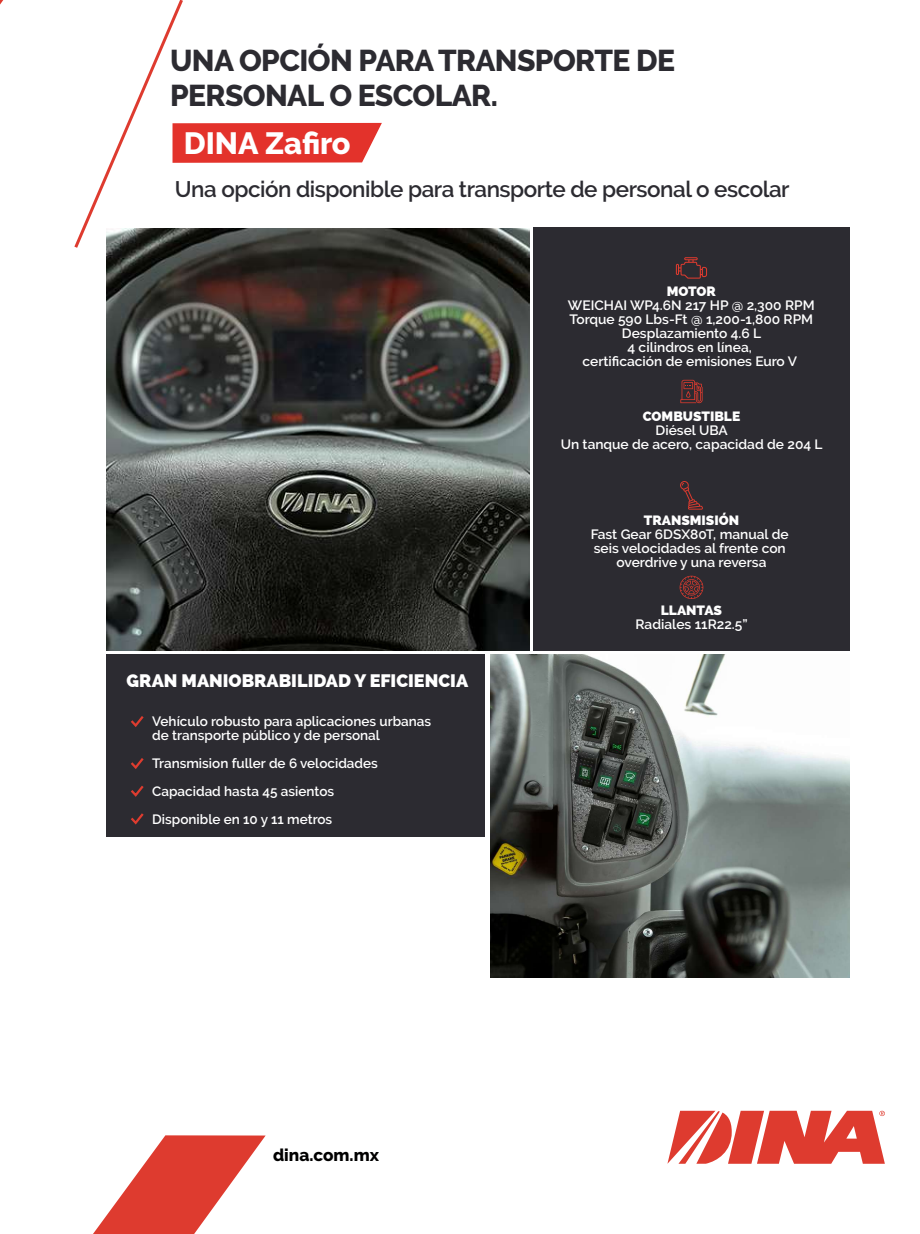
<style>
.page{position:relative;width:920px;height:1234px;background:#fff}
.page>*{position:absolute;margin:0;border:0;box-sizing:border-box;transform-origin:0 0}
.t1{font:800 30.67px "Raleway";color:#fff}
.t2{font:800 30px/35.2px "Raleway";letter-spacing:-.02em;color:#2c2b31}
.t3{font:600 22.42px "Raleway";letter-spacing:-.02em;color:#2c2b31}
.t4{font:800 18.08px "Raleway";color:#fff}
.t5{font:800 17.1px "Raleway";color:#010000}
.t6{font:600 13.5px/14px "Raleway";color:#fff;text-align:center}
.t7{font:800 13.5px "Raleway";color:#fff}
</style>
<div class="page">
<svg style="left:74px;top:0;width:308px;height:251px"></svg>
<div style="left:107px;top:654px;width:377px;height:182px;background:#2c2b31"></div>
<div style="left:533px;top:227px;width:316px;height:423px;background:#2c2b31"></div>
<svg style="left:680px;top:380px;width:22px;height:23px"></svg>
<svg style="left:680px;top:481px;width:23px;height:29px"></svg>
<svg style="left:679px;top:576px;width:24px;height:23px"></svg>
<svg style="left:675px;top:257px;width:32px;height:22px"></svg>
<svg style="left:93px;top:1135px;width:172px;height:99px"></svg>
<svg style="left:667px;top:1111px;width:217px;height:53px"></svg>
<svg style="left:131px;top:716px;width:13px;height:11px"></svg>
<svg style="left:131px;top:758px;width:13px;height:11px"></svg>
<svg style="left:131px;top:785px;width:13px;height:12px"></svg>
<svg style="left:131px;top:813px;width:13px;height:12px"></svg>
<img style="left:107px;top:228px;width:422px;height:422px">
<img style="left:490px;top:654px;width:359px;height:323px">
<h2 class="t2" style="left:170px;top:43px;width:506px">UNA OPCIÓN PARA TRANSPORTE DE<br>PERSONAL O ESCOLAR.</h2>
<h1 class="t1" style="left:184px;top:125px;width:168px">DINA Zafiro</h1>
<h3 class="t3" style="left:175px;top:177px;width:616px">Una opción disponible para transporte de personal o escolar</h3>
<p class="t7" style="left:666px;top:283px;width:51px">MOTOR</p>
<p class="t6" style="left:568px;top:298px;width:248px">WEICHAI WP4.6N 217 HP @ 2,300 RPM<br>Torque 590 Lbs-Ft @ 1,200-1,800 RPM<br>Desplazamiento 4.6 L<br>4 cilindros en línea,<br>certificación de emisiones Euro V</p>
<p class="t7" style="left:642px;top:409px;width:99px">COMBUSTIBLE</p>
<p class="t6" style="left:560px;top:424px;width:263px">Diésel UBA<br>Un tanque de acero, capacidad de 204 L</p>
<h3 class="t4" style="left:127px;top:670px;width:343px">GRAN MANIOBRABILIDAD Y EFICIENCIA</h3>
<p class="t6" style="left:152px;top:715px;width:280px;text-align:left">Vehículo robusto para aplicaciones urbanas de transporte público y de personal</p>
<p class="t6" style="left:152px;top:750px;width:227px;line-height:28px;text-align:left">Transmision fuller de 6 velocidades<br>Capacidad hasta 45 asientos<br>Disponible en 10 y 11 metros</p>
<p class="t7" style="left:643px;top:512px;width:97px">TRANSMISIÓN</p>
<p class="t6" style="left:591px;top:527px;width:199px">Fast Gear 6DSX80T, manual de seis velocidades al frente con overdrive y una reversa</p>
<p class="t7" style="left:660px;top:603px;width:63px">LLANTAS</p>
<p class="t6" style="left:635px;top:617px;width:113px">Radiales 11R22.5”</p>
<p class="t5" style="left:273px;top:1145px;width:107px">dina.com.mx</p>
</div>
